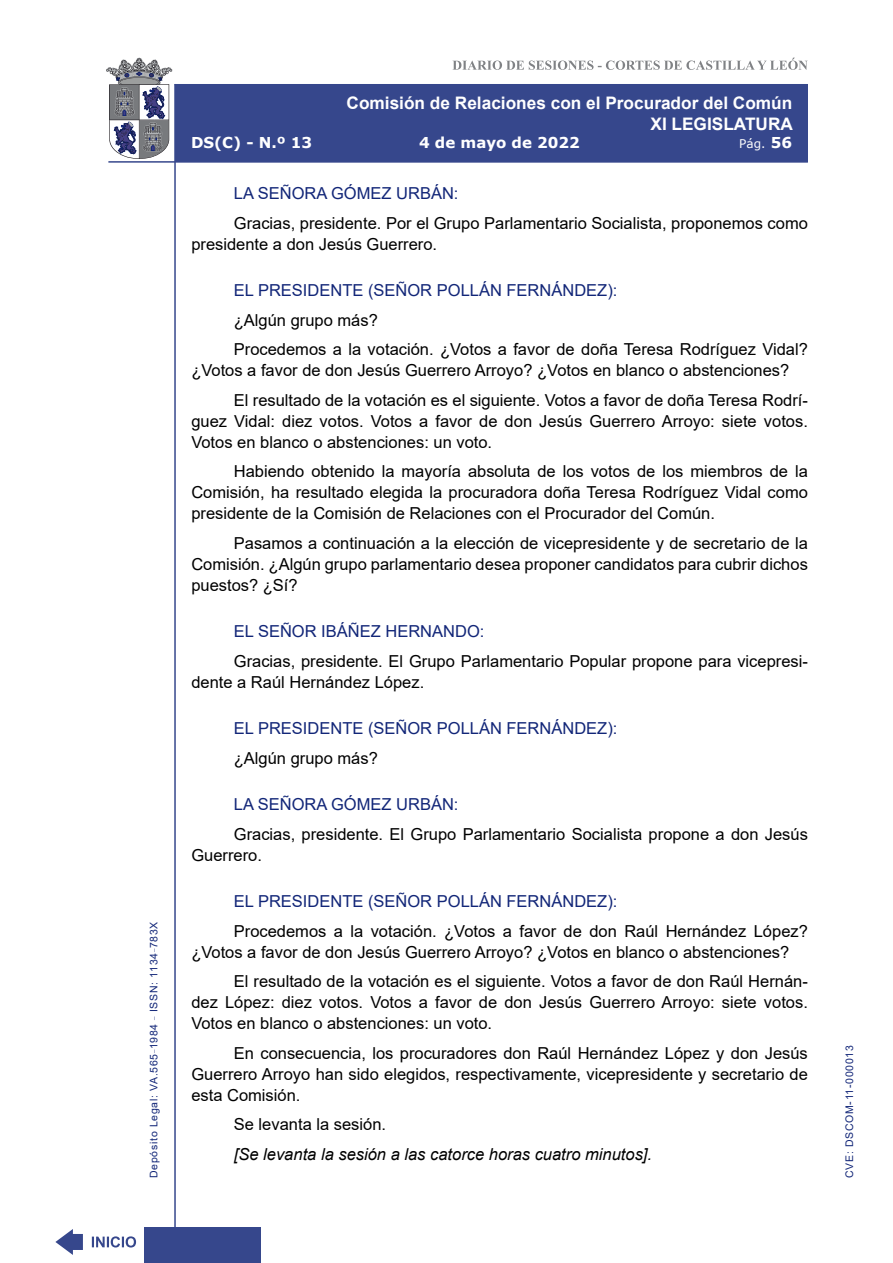
<style>
.page{position:relative;width:893px;height:1263px;background:#fff}
.page>*{position:absolute;margin:0;border:0;box-sizing:border-box;transform-origin:0 0}
.t1{font:700 17.25px/20.7px "Arial";color:#fff;text-align:right}
.t2{font:16.5px/21px "Arial";color:#000}
.Orador{font:16.5px "Arial";color:#122678}
.t3{font:italic 16.5px "Arial";color:#000}
.t4{font:700 15px "Verdana";color:#fff}
.t5{font:12px "Verdana";color:#fff}
.t6{font:10.5px "Arial";letter-spacing:.065em;color:#122678}
.s1{font-weight:700;font-size:15px}
</style>
<div class="page">
<svg style="left:452px;top:58px;width:356px;height:12px"></svg>
<hr style="left:174px;top:84px;width:2px;height:1179px;background:#36478c">
<div style="left:144px;top:1227px;width:117px;height:36px;background:#36478c"></div>
<div style="left:175px;top:84px;width:633px;height:78px;background:#36478c"></div>
<hr style="left:108px;top:161px;width:700px;height:2px;background:#36478c">
<svg style="left:92px;top:1236px;width:44px;height:11px"></svg>
<svg style="left:55px;top:1229px;width:28px;height:26px"></svg>
<svg style="left:106px;top:58px;width:66px;height:101px"></svg>
<p class="t6" style="left:146px;top:1178px;width:258px;rotate:-90deg">Depósito Legal: VA.565<sup>_</sup>1984 <sup>_</sup> ISSN: 1134<sup>_</sup>783X</p>
<p class="t1" style="left:347px;top:93px;width:448px">Comisión de Relaciones con el Procurador del Común<br>XI LEGISLATURA</p>
<p class="t4" style="left:191px;top:132px;width:123px">DS(C) - N.º 13</p>
<p class="t4" style="left:419px;top:132px;width:162px">4 de mayo de 2022</p>
<p class="t5" style="left:739px;top:135px;width:54px">Pág. <span class="s1">56</span></p>
<p class="Orador" style="left:234px;top:182px;width:226px">LA SEÑORA GÓMEZ URBÁN:</p>
<p class="t2" style="left:191px;top:212px;width:618px;text-indent:43px">Gracias, presidente. Por el Grupo Parlamentario Socialista, proponemos como presidente a don Jesús Guerrero.</p>
<p class="Orador" style="left:234px;top:279px;width:385px">EL PRESIDENTE (SEÑOR POLLÁN FERNÁNDEZ):</p>
<p class="t2" style="left:234px;top:309px;width:145px">¿Algún grupo más?</p>
<p class="t2" style="left:191px;top:339px;width:618px;text-indent:43px">Procedemos a la votación. ¿Votos a favor de doña Teresa Rodríguez Vidal? ¿Votos a favor de don Jesús Guerrero Arroyo? ¿Votos en blanco o abstenciones?</p>
<p class="t2" style="left:191px;top:389px;width:618px;text-align:justify;text-indent:43px">El resultado de la votación es el siguiente. Votos a favor de doña Teresa Rodrí&shy;guez Vidal: diez votos. Votos a favor de don Jesús Guerrero Arroyo: siete votos.<br>Votos en blanco o abstenciones: un voto.</p>
<p class="t2" style="left:191px;top:461px;width:618px;text-align:justify;text-indent:43px">Habiendo obtenido la mayoría absoluta de los votos de los miembros de la Comisión, ha resultado elegida la procuradora doña Teresa Rodríguez Vidal como presidente de la Comisión de Relaciones con el Procurador del Común.</p>
<p class="t2" style="left:191px;top:532px;width:618px;text-align:justify;text-indent:43px">Pasamos a continuación a la elección de vicepresidente y de secretario de la Comisión. ¿Algún grupo parlamentario desea proponer candidatos para cubrir dichos puestos? ¿Sí?</p>
<p class="Orador" style="left:234px;top:620px;width:252px">EL SEÑOR IBÁÑEZ HERNANDO:</p>
<p class="t2" style="left:191px;top:650px;width:618px;text-indent:43px">Gracias, presidente. El Grupo Parlamentario Popular propone para vicepresi&shy;dente a Raúl Hernández López.</p>
<p class="Orador" style="left:234px;top:717px;width:385px">EL PRESIDENTE (SEÑOR POLLÁN FERNÁNDEZ):</p>
<p class="t2" style="left:234px;top:747px;width:145px">¿Algún grupo más?</p>
<p class="Orador" style="left:234px;top:793px;width:226px">LA SEÑORA GÓMEZ URBÁN:</p>
<p class="t2" style="left:191px;top:823px;width:618px;text-indent:43px">Gracias, presidente. El Grupo Parlamentario Socialista propone a don Jesús<br>Guerrero.</p>
<p class="Orador" style="left:234px;top:890px;width:385px">EL PRESIDENTE (SEÑOR POLLÁN FERNÁNDEZ):</p>
<p class="t2" style="left:191px;top:920px;width:618px;text-indent:43px">Procedemos a la votación. ¿Votos a favor de don Raúl Hernández López? ¿Votos a favor de don Jesús Guerrero Arroyo? ¿Votos en blanco o abstenciones?</p>
<p class="t2" style="left:191px;top:971px;width:618px;text-align:justify;text-indent:43px">El resultado de la votación es el siguiente. Votos a favor de don Raúl Hernán&shy;dez López: diez votos. Votos a favor de don Jesús Guerrero Arroyo: siete votos.<br>Votos en blanco o abstenciones: un voto.</p>
<p class="t2" style="left:191px;top:1042px;width:618px;text-align:justify;text-indent:43px">En consecuencia, los procuradores don Raúl Hernández López y don Jesús Guerrero Arroyo han sido elegidos, respectivamente, vicepresidente y secretario de esta Comisión.</p>
<p class="t2" style="left:234px;top:1114px;width:154px">Se levanta la sesión.</p>
<p class="t3" style="left:234px;top:1143px;width:420px">[Se levanta la sesión a las catorce horas cuatro minutos].</p>
<p class="t6" style="left:842px;top:1178px;width:134px;rotate:-90deg">CVE: DSCOM-11-000013</p>
</div>
